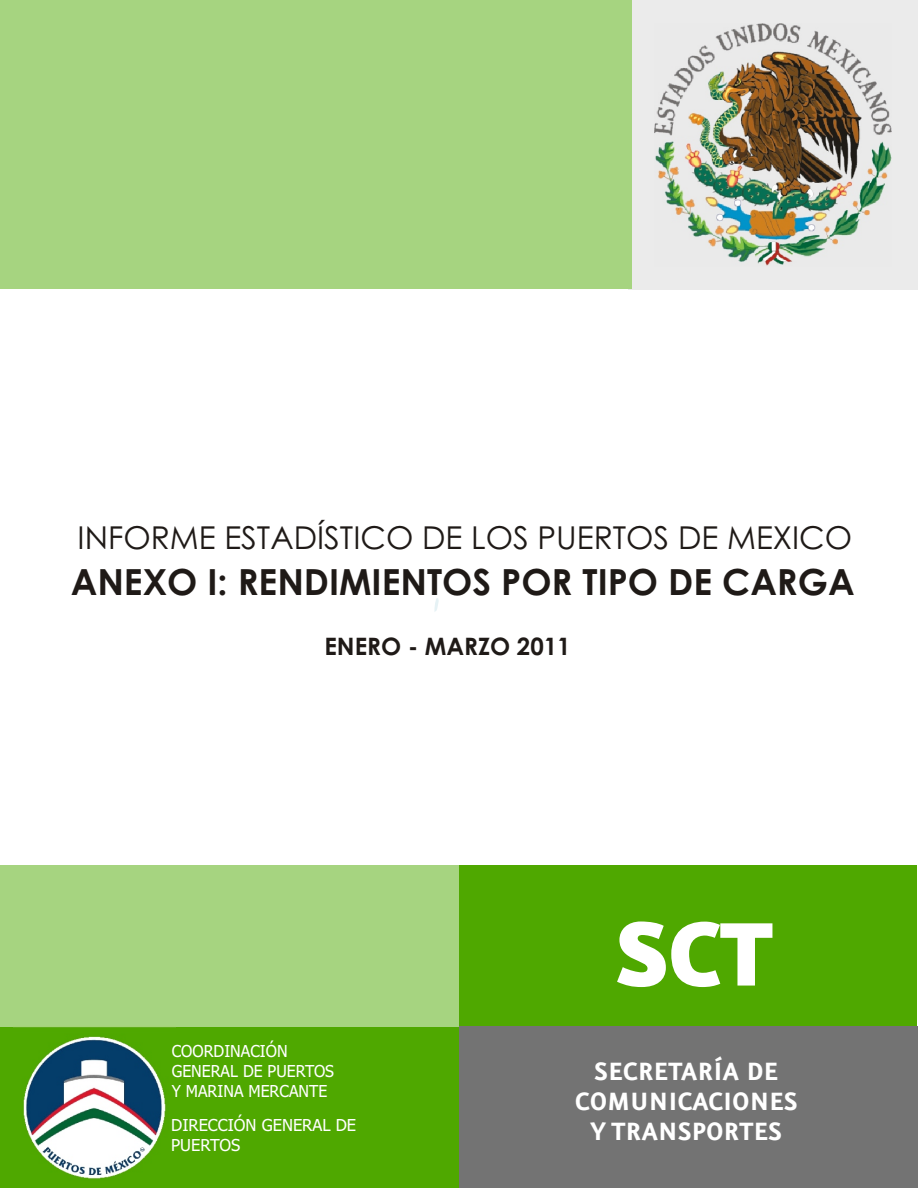
<style>
.page{position:relative;width:918px;height:1188px;background:#fff}
.page>*{position:absolute;margin:0;border:0;box-sizing:border-box;transform-origin:0 0}
.t1{font:900 108px "Eureka Sans";color:#fff}
.t2{font:700 36px "Century Gothic";color:#1f1a17}
.t3{font:31.5px "Century Gothic";color:#1f1a17}
.t4{font:700 30px/30px "Eureka Sans";color:#fff;text-align:center}
.t5{font:700 24px "Century Gothic";color:#1f1a17}
.t6{font:16.5px/20px "Tahoma";color:#fff;scale:.96 1}
.t7{font:16.5px/20px "Tahoma";color:#fff}
</style>
<div class="page">
<div style="left:0;top:1027px;width:459px;height:161px;background:#4fa800"></div>
<div style="left:0;top:865px;width:459px;height:162px;background:#a6d480"></div>
<svg style="left:434px;top:598px;width:5px;height:14px"></svg>
<div style="left:628px;top:0;width:290px;height:290px;background:#ebebeb"></div>
<img style="left:654px;top:24px;width:238px;height:242px">
<div style="left:459px;top:865px;width:458px;height:162px;background:#4fa800"></div>
<div style="left:459px;top:1027px;width:459px;height:161px;background:#737373"></div>
<div style="left:0;top:0;width:632px;height:289px;background:#a6d480"></div>
<img style="left:14px;top:1027px;width:162px;height:152px">
<h3 class="t3" style="left:78px;top:525px;width:776px">INFORME ESTADÍSTICO DE LOS PUERTOS DE MEXICO</h3>
<h2 class="t2" style="left:71px;top:568px;width:786px">ANEXO I: RENDIMIENTOS POR TIPO DE CARGA</h2>
<h3 class="t5" style="left:324px;top:637px;width:248px">ENERO - MARZO 2011</h3>
<p class="t6" style="left:172px;top:1043px;width:171px">COORDINACIÓN<br>GENERAL DE PUERTOS<br>Y MARINA MERCANTE</p>
<p class="t7" style="left:171px;top:1116px;width:187px">DIRECCIÓN GENERAL DE<br>PUERTOS</p>
<h1 class="t1" style="left:615px;top:906px;width:159px">SCT</h1>
<h3 class="t4" style="left:575px;top:1057px;width:224px">SECRETARÍA DE<br>COMUNICACIONES<br>Y TRANSPORTES</h3>
</div>
